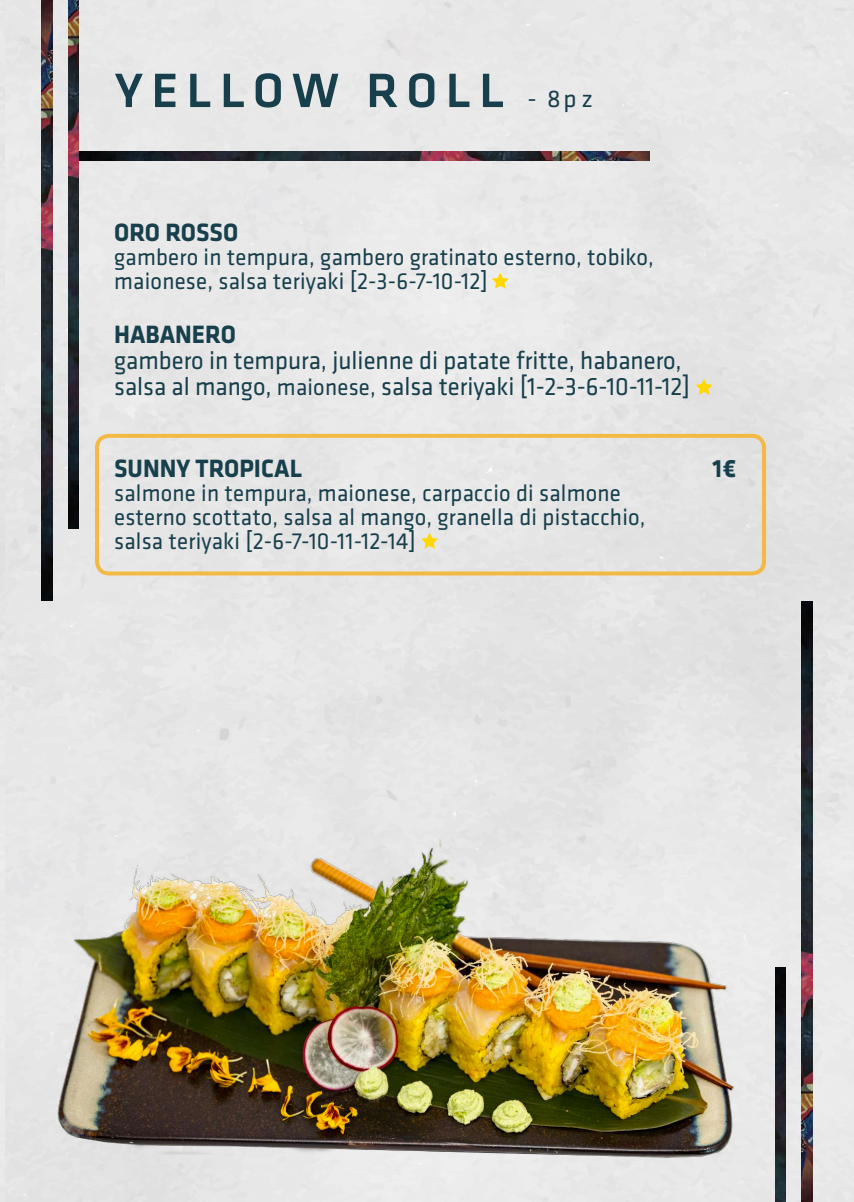
<style>
.page{position:relative;width:854px;height:1202px;background:#fff}
.page>*{position:absolute;margin:0;border:0;box-sizing:border-box;transform-origin:0 0}
.t1{font:500 50px "Klavika";letter-spacing:.165em;color:#173f4c}
.t2{font:26px/26px "Klavika";color:#173f4c;scale:.95 1}
.t3{font:700 26px "Klavika";color:#173f4c;scale:.95 1}
.t4{font:24px/24px "Klavika";letter-spacing:.01em;color:#173f4c;scale:.95 1}
.s1{font-weight:400;font-size:25px}
.s2{font-size:24px}
</style>
<div class="page">
<div style="left:0;top:0;width:853px;height:1202px;background:#e7e7e7"></div>
<svg style="left:421px;top:533px;width:17px;height:16px"></svg>
<svg style="left:491px;top:273px;width:17px;height:16px"></svg>
<svg style="left:695px;top:379px;width:17px;height:16px"></svg>
<img style="left:79px;top:151px;width:570px;height:9px">
<img style="left:42px;top:0;width:10px;height:601px">
<img style="left:68px;top:0;width:11px;height:529px">
<img style="left:801px;top:601px;width:11px;height:601px">
<div style="left:95px;top:434px;width:670px;height:141px;border:4px solid #f4b945;border-radius:12px"></div>
<img style="left:6px;top:767px;width:797px;height:435px">
<h1 class="t1" style="left:115px;top:63px;width:479px">YELLOW ROLL <span class="s1">- 8pz</span></h1>
<p class="t3" style="left:114px;top:218px;width:132px">ORO ROSSO</p>
<p class="t4" style="left:114px;top:245px;width:569px">gambero in tempura, gambero gratinato esterno, tobiko, maionese, salsa teriyaki [2-3-6-7-10-12]</p>
<p class="t3" style="left:114px;top:320px;width:130px">HABANERO</p>
<p class="t2" style="left:114px;top:348px;width:607px">gambero in tempura, julienne di patate fritte, habanero, salsa al mango, <span class="s2">maionese,</span> salsa teriyaki [1-2-3-6-10-11-12]</p>
<p class="t3" style="left:114px;top:454px;width:199px">SUNNY TROPICAL</p>
<p class="t3" style="left:712px;top:454px;width:27px">1€</p>
<p class="t4" style="left:114px;top:481px;width:560px">salmone in tempura, maionese, carpaccio di salmone esterno scottato, salsa al mango, granella di pistacchio, salsa teriyaki [2-6-7-10-11-12-14]</p>
</div>
